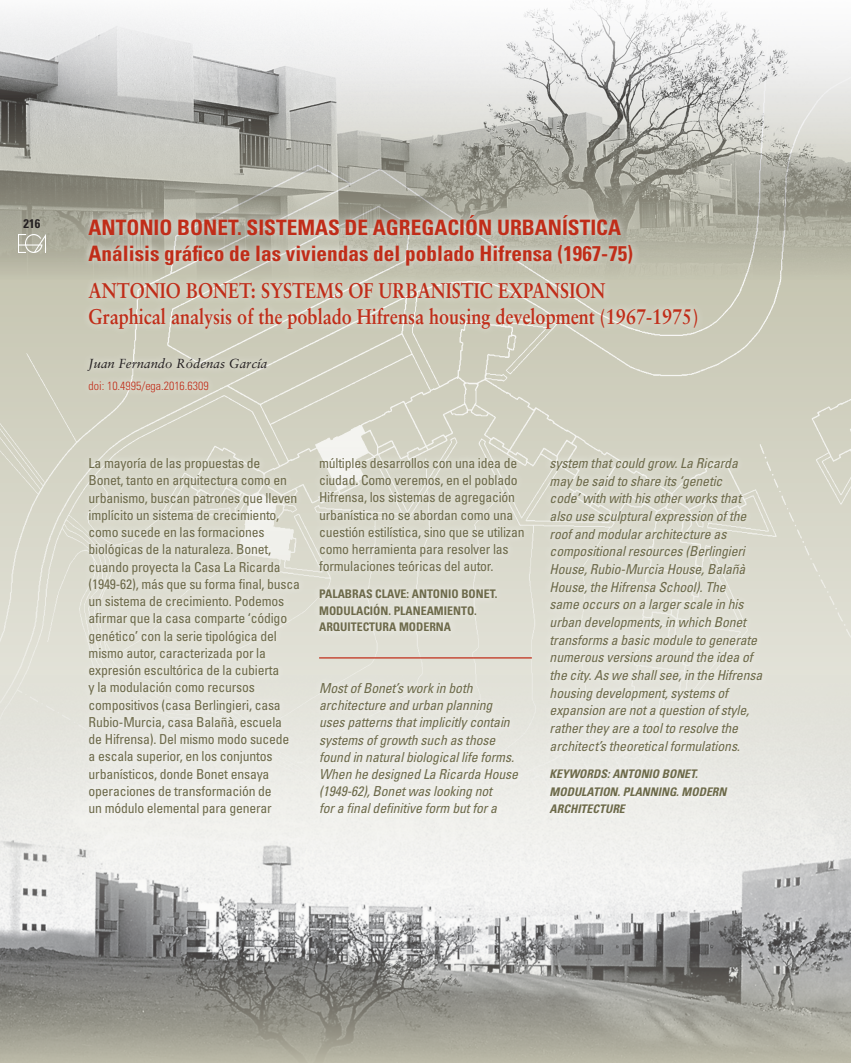
<style>
.page{position:relative;width:851px;height:1063px;background:#fff}
.page>*{position:absolute;margin:0;border:0;box-sizing:border-box;transform-origin:0 0}
.TITULO_ARTICULO_INGL{font:700 21.25px "Sabon";color:#c02d19;scale:.85 1}
.TITULO_ARTICULO_CAST{font:700 condensed 21.25px "Univers";color:#c02d19}
.ENTRADILLA_CASTELLAN{font:condensed 13.75px/17.2px "Univers";letter-spacing:-.015em;color:#6d6a4a}
.ENTRADILLA_INGLES{font:italic condensed 13.75px/17.6px "Univers";letter-spacing:-.01em;color:#6d6a4a}
.AUTOR_ARTICULO{font:italic 13.12px "Sabon";color:#231f20}
.t1{font:700 condensed 12.5px "Univers";color:#231f20}
.ENTRADILLA_CASTELLAN-2{font:700 condensed 11.88px/16.5px "Univers";color:#6d6a4a}
.ENTRADILLA_INGLES-2{font:italic 700 condensed 11.88px/17.4px "Univers";color:#6d6a4a}
.AUTOR_ARTICULO-2{font:300 condensed 11.88px "Univers";color:#c02d19}
</style>
<div class="page">
<img style="left:0;top:279px;width:850px;height:394px">
<img style="left:850px;top:45px;width:1px;height:1018px">
<img style="left:0;top:149px;width:850px;height:130px">
<img style="left:0;top:97px;width:850px;height:52px">
<img style="left:0;top:816px;width:850px;height:132px">
<svg style="left:0;top:948px;width:850px;height:115px;background:#98978f"></svg>
<div style="left:81px;top:450px;width:248px;height:390px;background:#fff;opacity:.75"></div>
<div style="left:310px;top:449px;width:245px;height:391px;background:#fff;opacity:.75"></div>
<div style="left:541px;top:449px;width:254px;height:391px;background:#fff;opacity:.75"></div>
<hr style="left:319px;top:657px;width:212px;height:2px;background:#c02d19">
<div style="left:79px;top:206px;width:697px;height:218px;background:#fff;opacity:.75"></div>
<svg style="left:0;top:0;width:850px;height:97px;fill:#f0f0f0"></svg>
<img style="left:18px;top:235px;width:28px;height:17px">
<p class="t1" style="left:24px;top:216px;width:18px">216</p>
<p class="TITULO_ARTICULO_CAST" style="left:89px;top:214px;width:13px">ANTONIO</p>
<p class="TITULO_ARTICULO_CAST" style="left:177px;top:214px;width:13px">BONET</p>
<p class="TITULO_ARTICULO_CAST" style="left:237px;top:214px;width:22px">. SISTEMAS</p>
<p class="TITULO_ARTICULO_CAST" style="left:344px;top:214px;width:102px">DE AGREGACIÓN</p>
<p class="TITULO_ARTICULO_CAST" style="left:497px;top:214px;width:14px">URBAN</p>
<p class="TITULO_ARTICULO_CAST" style="left:562px;top:214px;width:18px">ÍSTICA</p>
<p class="TITULO_ARTICULO_CAST" style="left:89px;top:240px;width:546px">ANÁLISIS GRÁFICO DE LAS VIVIENDAS DEL POBLADO HIFRENSA (1967-75)</p>
<p class="TITULO_ARTICULO_INGL" style="left:89px;top:277px;width:609px">ANTONIO BONET: SYSTEMS OF URBANISTIC EXPANSION</p>
<p class="TITULO_ARTICULO_INGL" style="left:89px;top:304px;width:718px">Graphical analysis of the poblado Hifrensa housing development (1967-1975)</p>
<p class="AUTOR_ARTICULO" style="left:89px;top:355px;width:180px">Juan Fernando Ródenas García</p>
<p class="AUTOR_ARTICULO-2" style="left:89px;top:379px;width:121px">doi: 10.4995/ega.2016.6309</p>
<p class="ENTRADILLA_CASTELLAN" style="left:89px;top:454px;width:213px">La mayoría de las propuestas de<br>Bonet, tanto en arquitectura como en urbanismo, buscan patrones que lleven implícito un sistema de crecimiento, como sucede en las formaciones biológicas de la naturaleza. Bonet, cuando proyecta la Casa La Ricarda (1949-62), más que su forma final, busca un sistema de crecimiento. Podemos afirmar que la casa comparte ‘código genético’ con la serie tipológica del mismo autor, caracterizada por la expresión escultórica de la cubierta<br>y la modulación como recursos compositivos (casa Berlingieri, casa Rubio-Murcia, casa Balañà, escuela<br>de Hifrensa). Del mismo modo sucede<br>a escala superior, en los conjuntos urbanísticos, donde Bonet ensaya operaciones de transformación de<br>un módulo elemental para generar</p>
<p class="ENTRADILLA_CASTELLAN" style="left:319px;top:454px;width:207px">múltiples desarrollos con una idea de ciudad. Como veremos, en el poblado Hifrensa, los sistemas de agregación urbanística no se abordan como una cuestión estilística, sino que se utilizan como herramienta para resolver las formulaciones teóricas del autor.</p>
<p class="ENTRADILLA_CASTELLAN-2" style="left:319px;top:586px;width:180px">PALABRAS CLAVE: ANTONIO BONET.<br>MODULACIÓN. PLANEAMIENTO.<br>ARQUITECTURA MODERNA</p>
<p class="ENTRADILLA_INGLES" style="left:319px;top:680px;width:200px;line-height:17.1px">Most of Bonet’s work in both architecture and urban planning uses patterns that implicitly contain systems of growth such as those found in natural biological life forms.<br>When he designed La Ricarda House (1949-62), Bonet was looking not<br>for a final definitive form but for a</p>
<p class="ENTRADILLA_INGLES" style="left:549px;top:454px;width:214px">system that could grow. La Ricarda may be said to share its ‘genetic<br>code’ with with his other works that also use sculptural expression of the roof and modular architecture as compositional resources (Berlingieri House, Rubio-Murcia House, Balañà House, the Hifrensa School). The<br>same occurs on a larger scale in his urban developments, in which Bonet transforms a basic module to generate numerous versions around the idea of the city. As we shall see, in the Hifrensa housing development, systems of expansion are not a question of style, rather they are a tool to resolve the architect’s theoretical formulations.</p>
<p class="ENTRADILLA_INGLES-2" style="left:549px;top:766px;width:178px">KEYWORDS: ANTONIO BONET.<br>MODULATION. PLANNING. MODERN<br>ARCHITECTURE</p>
</div>
